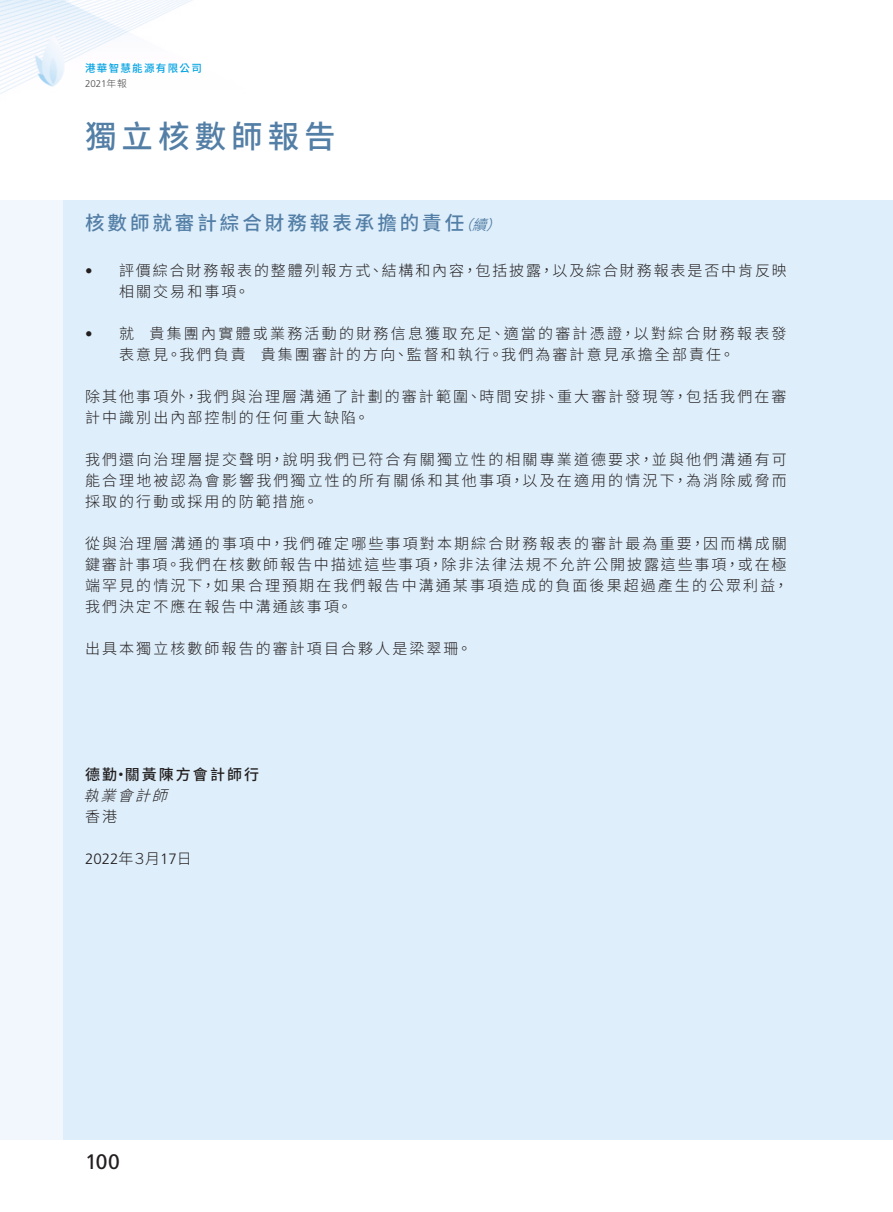
<style>
.page{position:relative;width:893px;height:1212px;background:#fff}
.page>*{position:absolute;margin:0;border:0;box-sizing:border-box;transform-origin:0 0}
.t1{font:500 31.5px "Source Han Sans TC";letter-spacing:.16em;color:#537ea6}
.t2{font:21px "Frutiger LT Std";color:#231f20}
.Heading_1{font:500 19.5px "Source Han Sans TC";letter-spacing:.155em;color:#537ea6}
.Body_Text{font:300 15px/21px "Source Han Sans TC";letter-spacing:.14em;color:#231f20}
.Body_Text-2{font:500 15px "Source Han Sans TC";letter-spacing:.14em;color:#231f20}
.Body_Text-3{font:300 15px "Frutiger LT Std";letter-spacing:.005em;color:#231f20}
.Body_Text-4{font:italic 300 15px "Source Han Sans TC";color:#231f20}
.t3{font:500 10.5px "Source Han Sans TC";letter-spacing:.125em;color:#00a3e2}
.t4{font:300 9.75px "Frutiger LT Std";color:#494a4b}
.s1{font-family:"Source Han Sans TC"}
.s2{font-weight:400;font-style:italic;font-size:14.25px}
.s3{font-family:"Frutiger LT Std"}
</style>
<div class="page">
<img style="left:0;top:0;width:192px;height:94px">
<div style="left:0;top:200px;width:893px;height:940px;background:#f2f7fd"></div>
<div style="left:64px;top:200px;width:829px;height:940px;background:#deeefa"></div>
<p class="t3" style="left:85px;top:62px;width:118px">港華智慧能源有限公司</p>
<p class="t4" style="left:85px;top:78px;width:44px">2021<span class="s1">年報</span></p>
<h1 class="t1" style="left:85px;top:119px;width:252px">獨立核數師報告</h1>
<p class="Heading_1" style="left:85px;top:212px;width:428px">核數師就審計綜合財務報表承擔的責任<span class="s2">（續）</span></p>
<p class="Body_Text" style="left:119px;top:260px;width:669px;text-indent:-34px"><span class="s3">•</span> 評價綜合財務報表的整體列報方式、結構和內容，包括披露，以及綜合財務報表是否中肯反映相關交易和事項。</p>
<p class="Body_Text" style="left:119px;top:323px;width:669px;text-indent:-34px"><span class="s3">•</span> 就　貴集團內實體或業務活動的財務信息獲取充足、適當的審計憑證，以對綜合財務報表發表意見。我們負責　貴集團審計的方向、監督和執行。我們為審計意見承擔全部責任。</p>
<p class="Body_Text" style="left:85px;top:386px;width:703px">除其他事項外，我們與治理層溝通了計劃的審計範圍、時間安排、重大審計發現等，包括我們在審計中識別出內部控制的任何重大缺陷。</p>
<p class="Body_Text" style="left:85px;top:449px;width:703px;text-align:justify">我們還向治理層提交聲明，說明我們已符合有關獨立性的相關專業道德要求，並與他們溝通有可能合理地被認為會影響我們獨立性的所有關係和其他事項，以及在適用的情況下，為消除威脅而採取的行動或採用的防範措施。</p>
<p class="Body_Text" style="left:85px;top:533px;width:705px">從與治理層溝通的事項中，我們確定哪些事項對本期綜合財務報表的審計最為重要，因而構成關鍵審計事項。我們在核數師報告中描述這些事項，除非法律法規不允許公開披露這些事項，或在極端罕見的情況下，如果合理預期在我們報告中溝通某事項造成的負面後果超過產生的公眾利益，我們決定不應在報告中溝通該事項。</p>
<p class="Body_Text" style="left:85px;top:638px;width:388px">出具本獨立核數師報告的審計項目合夥人是梁翠珊。</p>
<p class="Body_Text-2" style="left:85px;top:766px;width:176px">德勤·關黃陳方會計師行</p>
<p class="Body_Text-4" style="left:84px;top:787px;width:96px">執業會計師</p>
<p class="Body_Text" style="left:85px;top:806px;width:34px">香港</p>
<p class="Body_Text-3" style="left:85px;top:850px;width:108px">2022<span class="s1">年３月</span>17<span class="s1">日</span></p>
<h2 class="t2" style="left:85px;top:1149px;width:36px">100</h2>
</div>
